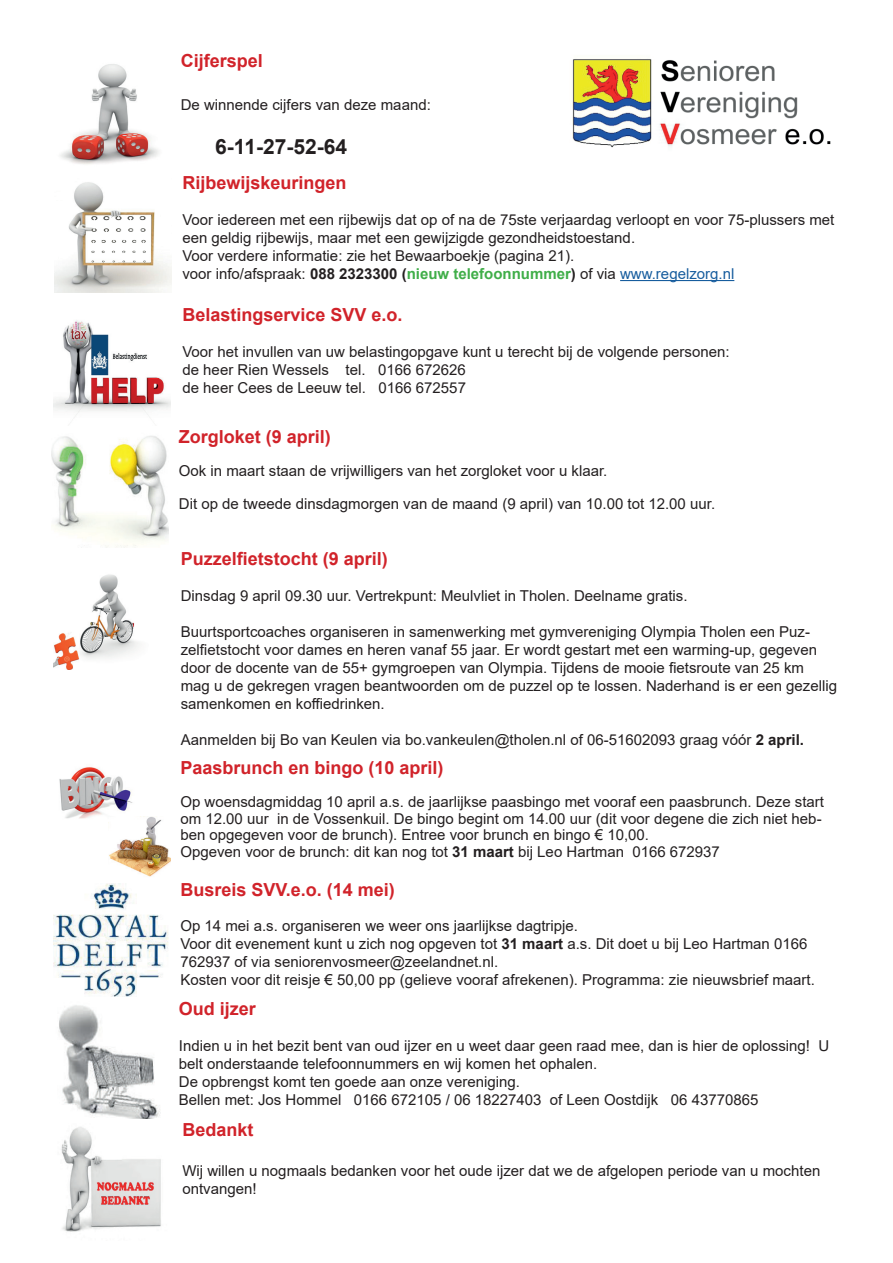
<style>
.page{position:relative;width:893px;height:1263px;background:#fff}
.page>*{position:absolute;margin:0;border:0;box-sizing:border-box;transform-origin:0 0}
.t1{font:700 21px "Arial";color:#231f20}
.t2{font:700 18px "Arial";color:#d1232a}
.t3{font:15px/18px "Arial";color:#231f20}
.s1{font-weight:700}
.s2{font-weight:700;color:#40ae49}
.s3{color:#175d9e}
</style>
<div class="page">
<hr style="left:620px;top:280px;width:114px;height:1px;background:#175d9e">
<img style="left:60px;top:64px;width:99px;height:100px">
<img style="left:55px;top:182px;width:117px;height:111px">
<img style="left:572px;top:58px;width:259px;height:90px">
<img style="left:53px;top:574px;width:86px;height:95px">
<img style="left:59px;top:767px;width:112px;height:110px">
<img style="left:53px;top:320px;width:117px;height:95px">
<img style="left:51px;top:436px;width:117px;height:111px">
<img style="left:54px;top:883px;width:115px;height:113px">
<img style="left:59px;top:1005px;width:102px;height:113px">
<img style="left:61px;top:1127px;width:100px;height:105px">
<p class="t2" style="left:181px;top:48px;width:84px">Cijferspel</p>
<p class="t3" style="left:181px;top:96px;width:252px">De winnende cijfers van deze maand:</p>
<h1 class="t1" style="left:215px;top:131px;width:133px">6-11-27-52-64</h1>
<p class="t2" style="left:182px;top:170px;width:166px">Rijbewijskeuringen</p>
<p class="t3" style="left:182px;top:211px;width:653px">Voor iedereen met een rijbewijs dat op of na de 75ste verjaardag verloopt en voor 75-plussers met een geldig rijbewijs, maar met een gewijzigde gezondheidstoestand.<br>Voor verdere informatie: zie het Bewaarboekje (pagina 21).<br>voor info/afspraak: <span class="s1">088 2323300 (</span><span class="s2">nieuw telefoonnummer</span><span class="s1">)</span> of via <span class="s3">www.regelzorg.nl</span></p>
<p class="t2" style="left:182px;top:302px;width:222px">Belastingservice SVV e.o.</p>
<p class="t3" style="left:182px;top:343px;width:549px">Voor het invullen van uw belastingopgave kunt u terecht bij de volgende personen: de heer Rien Wessels tel. 0166 672626<br>de heer Cees de Leeuw tel. 0166 672557</p>
<p class="t2" style="left:179px;top:424px;width:154px">Zorgloket (9 april)</p>
<p class="t3" style="left:179px;top:462px;width:430px">Ook in maart staan de vrijwilligers van het zorgloket voor u klaar.</p>
<p class="t3" style="left:179px;top:495px;width:538px">Dit op de tweede dinsdagmorgen van de maand (9 april) van 10.00 tot 12.00 uur.</p>
<p class="t2" style="left:181px;top:546px;width:209px">Puzzelfietstocht (9 april)</p>
<p class="t3" style="left:181px;top:587px;width:508px">Dinsdag 9 april 09.30 uur. Vertrekpunt: Meulvliet in Tholen. Deelname gratis.</p>
<p class="t3" style="left:181px;top:623px;width:658px">Buurtsportcoaches organiseren in samenwerking met gymvereniging Olympia Tholen een Puz&shy;zelfietstocht voor dames en heren vanaf 55 jaar. Er wordt gestart met een warming-up, gegeven door de docente van de 55+ gymgroepen van Olympia. Tijdens de mooie fietsroute van 25 km mag u de gekregen vragen beantwoorden om de puzzel op te lossen. Naderhand is er een gezellig samenkomen en koffiedrinken.</p>
<p class="t3" style="left:181px;top:731px;width:625px">Aanmelden bij Bo van Keulen via bo.vankeulen@tholen.nl of 06-51602093 graag vóór <span class="s1">2 april.</span></p>
<p class="t2" style="left:180px;top:755px;width:265px">Paasbrunch en bingo (10 april)</p>
<p class="t3" style="left:180px;top:794px;width:645px;line-height:16.5px">Op woensdagmiddag 10 april a.s. de jaarlijkse paasbingo met vooraf een paasbrunch. Deze start om 12.00 uur in de Vossenkuil. De bingo begint om 14.00 uur (dit voor degene die zich niet heb&shy;ben opgegeven voor de brunch). Entree voor brunch en bingo € 10,00.<br>Opgeven voor de brunch: dit kan nog tot <span class="s1">31 maart</span> bij Leo Hartman 0166 672937</p>
<p class="t2" style="left:180px;top:877px;width:216px">Busreis SVV.e.o. (14 mei)</p>
<p class="t3" style="left:180px;top:916px;width:636px">Op 14 mei a.s. organiseren we weer ons jaarlijkse dagtripje.<br>Voor dit evenement kunt u zich nog opgeven tot <span class="s1">31 maart</span> a.s. Dit doet u bij Leo Hartman 0166<br>762937 of via seniorenvosmeer@zeelandnet.nl.<br>Kosten voor dit reisje € 50,00 pp (gelieve vooraf afrekenen). Programma: zie nieuwsbrief maart.</p>
<p class="t2" style="left:179px;top:995px;width:79px">Oud ijzer</p>
<p class="t3" style="left:179px;top:1036px;width:652px">Indien u in het bezit bent van oud ijzer en u weet daar geen raad mee, dan is hier de oplossing! U belt onderstaande telefoonnummers en wij komen het ophalen.<br>De opbrengst komt ten goede aan onze vereniging.<br>Bellen met: Jos Hommel 0166 672105 / 06 18227403 of Leen Oostdijk 06 43770865</p>
<p class="t2" style="left:182px;top:1117px;width:73px">Bedankt</p>
<p class="t3" style="left:182px;top:1162px;width:639px">Wij willen u nogmaals bedanken voor het oude ijzer dat we de afgelopen periode van u mochten ontvangen!</p>
</div>
